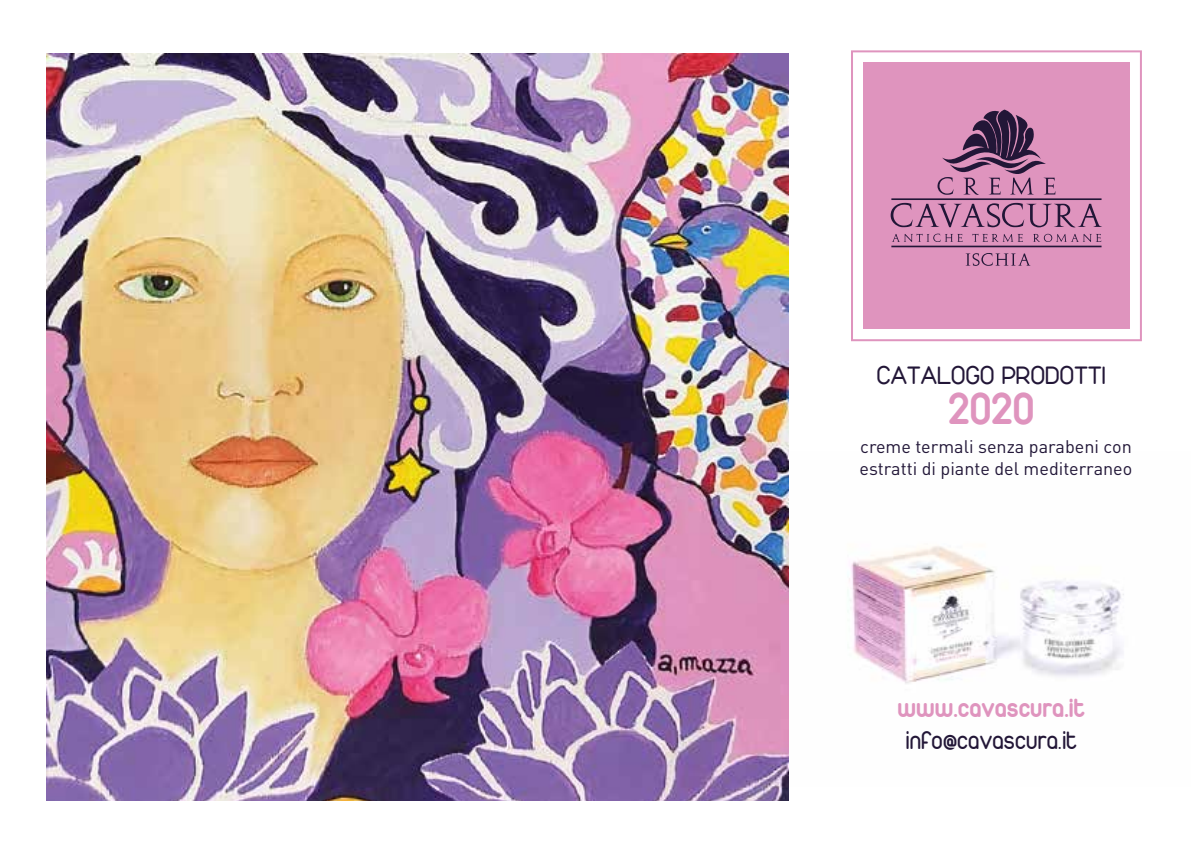
<style>
.page{position:relative;width:1191px;height:842px;background:#fff}
.page>*{position:absolute;margin:0;border:0;box-sizing:border-box;transform-origin:0 0}
.t1{font:700 46px "Duepuntozero";color:#df94be}
.t2{font:700 28px "Duepuntozero";color:#df94be}
.t3{font:26.6px "Duepuntozero";color:#221637}
.t4{font:18px/21.6px "DIN Pro";color:#221738}
</style>
<div class="page">
<img style="left:788px;top:452px;width:336px;height:334px">
<svg style="left:851px;top:50px;width:290px;height:291px;fill:#df94be"></svg>
<img style="left:47px;top:53px;width:741px;height:748px">
<svg style="left:890px;top:109px;width:212px;height:157px;background:#bf7ea7"></svg>
<h3 class="t3" style="left:876px;top:361px;width:230px">CATALOGO PRODOTTI</h3>
<h1 class="t1" style="left:948px;top:383px;width:88px">2020</h1>
<p class="t4" style="left:859px;top:435px;width:274px">creme termali senza parabeni con estratti di piante del mediterraneo</p>
<h2 class="t2" style="left:897px;top:692px;width:189px">www.cavascura.it</h2>
<h3 class="t3" style="left:906px;top:726px;width:172px">info@cavascura.it</h3>
</div>
